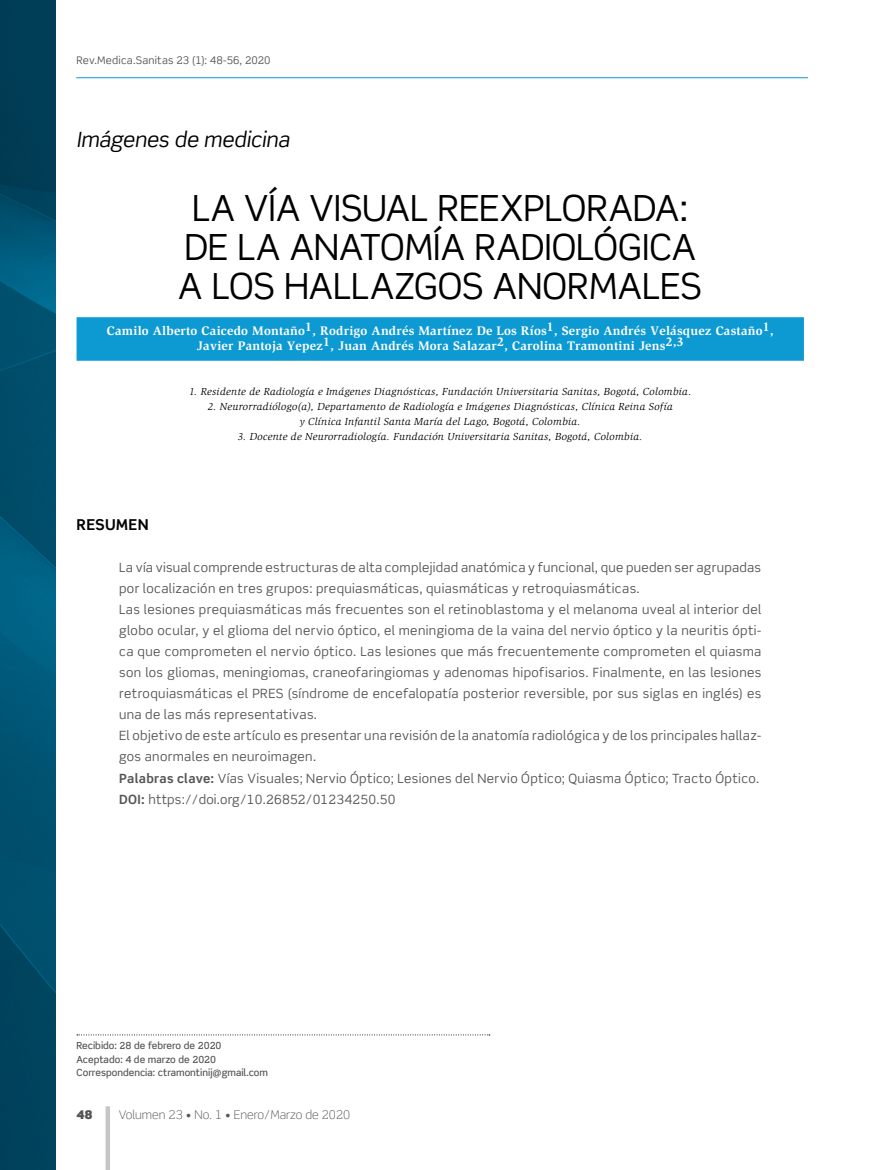
<style>
.page{position:relative;width:872px;height:1170px;background:#fff}
.page>*{position:absolute;margin:0;border:0;box-sizing:border-box;transform-origin:0 0}
._05Tit_princ{font:36px/39px "Scene Std";color:#000;text-align:center}
._04Antetitulo{font:italic 21px "Scene Std";letter-spacing:-.005em;color:#000}
._09Subt_1{font:700 15px "Scene Std";letter-spacing:.02em;color:#000}
._11Resumen_-_abstrac{font:12.75px/21px "Scene Std";letter-spacing:.025em;color:#565655}
._07Autores{font:700 12.75px/15px "Slimbach Std";letter-spacing:.015em;color:#fff;text-align:center}
.t1{font:300 12px "Scene Std";color:#565655}
.t2{font:900 12px "Scene Std";color:#565655}
._08Filiacion_Autores{font:italic 10.5px/15px "Slimbach Std";letter-spacing:.03em;color:#000;text-align:center}
.t3{font:10.5px "Scene Std";letter-spacing:.02em;color:#565655}
._03pie_de_pagina{font:500 9.75px "Scene Std";color:#565655}
.s1{font-style:inherit}
.s2{font-weight:700}
</style>
<div class="page">
<hr style="left:106px;top:1106px;width:4px;height:63px;background:#c5c6c6">
<hr style="left:76px;top:77px;width:732px;height:1px;background:#0d99d2">
<img style="left:0;top:0;width:55px;height:1169px">
<svg style="left:77px;top:1034px;width:413px;height:1px"></svg>
<div style="left:77px;top:317px;width:727px;height:44px;background:#0d99d2"></div>
<p class="t3" style="left:77px;top:53px;width:195px">Rev.Medica.Sanitas <span class="s1">23 (1): 48-56, 2020</span></p>
<p class="_04Antetitulo" style="left:77px;top:127px;width:214px">Imágenes de medicina</p>
<p class="_05Tit_princ" style="left:178px;top:188px;width:525px">LA VÍA VISUAL REEXPLORADA:<br>DE LA ANATOMÍA RADIOLÓGICA<br>A LOS HALLAZGOS ANORMALES</p>
<p class="_07Autores" style="left:107px;top:323px;width:668px">Camilo Alberto Caicedo Montaño1, Rodrigo Andrés Martínez De Los Ríos1, Sergio Andrés Velásquez Castaño1,<br>Javier Pantoja Yepez1, Juan Andrés Mora Salazar2, Carolina Tramontini Jens2,3</p>
<p class="_08Filiacion_Autores" style="left:189px;top:384px;width:504px">1. Residente de Radiología e Imágenes Diagnósticas, Fundación Universitaria Sanitas, Bogotá, Colombia.</p>
<p class="_08Filiacion_Autores" style="left:208px;top:399px;width:466px">2. Neurorradiólogo(a), Departamento de Radiología e Imágenes Diagnósticas, Clínica Reina Sofía y Clínica Infantil Santa María del Lago, Bogotá, Colombia.</p>
<p class="_08Filiacion_Autores" style="left:238px;top:429px;width:406px">3. Docente de Neurorradiología. Fundación Universitaria Sanitas, Bogotá, Colombia.</p>
<p class="_09Subt_1" style="left:77px;top:515px;width:74px">RESUMEN</p>
<p class="_11Resumen_-_abstrac" style="left:119px;top:557px;width:643px">La vía visual comprende estructuras de alta complejidad anatómica y funcional, que pueden ser agrupadas por localización en tres grupos: prequiasmáticas, quiasmáticas y retroquiasmáticas.</p>
<p class="_11Resumen_-_abstrac" style="left:119px;top:599px;width:644px;text-align:justify">Las lesiones prequiasmáticas más frecuentes son el retinoblastoma y el melanoma uveal al interior del globo ocular, y el glioma del nervio óptico, el meningioma de la vaina del nervio óptico y la neuritis ópti&shy;ca que comprometen el nervio óptico. Las lesiones que más frecuentemente comprometen el quiasma son los gliomas, meningiomas, craneofaringiomas y adenomas hipofisarios. Finalmente, en las lesiones retroquiasmáticas el PRES (síndrome de encefalopatía posterior reversible, por sus siglas en inglés) es una de las más representativas.</p>
<p class="_11Resumen_-_abstrac" style="left:119px;top:725px;width:644px">El objetivo de este artículo es presentar una revisión de la anatomía radiológica y de los principales hallaz&shy;gos anormales en neuroimagen.</p>
<p class="_11Resumen_-_abstrac" style="left:119px;top:767px;width:641px"><span class="s2">Palabras clave:</span> Vías Visuales; Nervio Óptico; Lesiones del Nervio Óptico; Quiasma Óptico; Tracto Óptico.</p>
<p class="_11Resumen_-_abstrac" style="left:119px;top:788px;width:278px"><span class="s2">DOI:</span> https://doi.org/10.26852/01234250.50</p>
<p class="_03pie_de_pagina" style="left:77px;top:1039px;width:146px">Recibido: 28 de febrero de 2020</p>
<p class="_03pie_de_pagina" style="left:77px;top:1053px;width:141px">Aceptado: 4 de marzo de 2020</p>
<p class="_03pie_de_pagina" style="left:77px;top:1066px;width:193px">Correspondencia: ctramontinij@gmail.com</p>
<p class="t2" style="left:76px;top:1106px;width:18px">48</p>
<p class="t1" style="left:119px;top:1106px;width:233px">Volumen 23 • No. 1 • Enero/Marzo de 2020</p>
</div>
